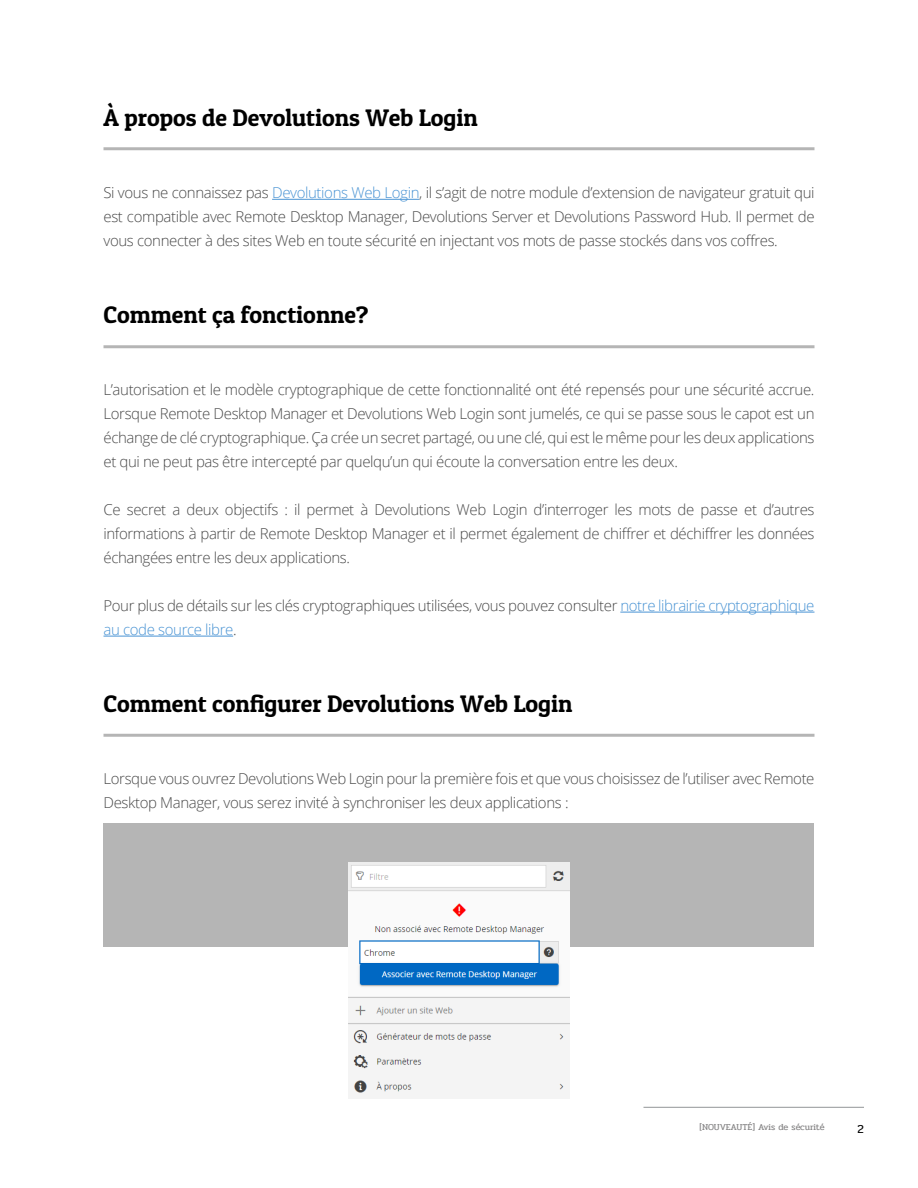
<style>
.page{position:relative;width:918px;height:1188px;background:#fff}
.page>*{position:absolute;margin:0;border:0;box-sizing:border-box;transform-origin:0 0}
.Sous-titre_level2{font:24px "Patua One";color:#000}
.t1{font:300 15px/24px "Open Sans";letter-spacing:-.025em;color:#4a4a4a;text-align:justify}
.t2{font:12px "Pridi";color:#000}
.t3{font:9px "Pridi";letter-spacing:-.015em;color:#858485}
.s1{color:#4a94d4}
</style>
<div class="page">
<hr style="left:644px;top:1107px;width:220px;height:1px;background:#939598">
<hr style="left:272px;top:199px;width:147px;height:1px;background:#4a94d4">
<hr style="left:620px;top:612px;width:194px;height:1px;background:#4a94d4">
<hr style="left:104px;top:636px;width:129px;height:1px;background:#4a94d4">
<div style="left:104px;top:824px;width:710px;height:123px;background:#b5b5b5"></div>
<hr style="left:104px;top:147px;width:710px;height:3px;background:#969696">
<hr style="left:104px;top:345px;width:710px;height:3px;background:#969696">
<hr style="left:104px;top:734px;width:710px;height:3px;background:#969696">
<img style="left:349px;top:863px;width:220px;height:235px">
<p class="Sous-titre_level2" style="left:104px;top:103px;width:376px">À propos de Devolutions Web Login</p>
<p class="t1" style="left:104px;top:180px;width:713px">Si vous ne connaissez pas <span class="s1">Devolutions Web Login</span>, il s’agit de notre module d’extension de navigateur gratuit qui est compatible avec Remote Desktop Manager, Devolutions Server et Devolutions Password Hub. Il permet de vous connecter à des sites Web en toute sécurité en injectant vos mots de passe stockés dans vos coffres.</p>
<p class="Sous-titre_level2" style="left:104px;top:300px;width:267px">Comment ça fonctionne?</p>
<p class="t1" style="left:104px;top:377px;width:713px">L’autorisation et le modèle cryptographique de cette fonctionnalité ont été repensés pour une sécurité accrue.<br>Lorsque Remote Desktop Manager et Devolutions Web Login sont jumelés, ce qui se passe sous le capot est un échange de clé cryptographique. Ça crée un secret partagé, ou une clé, qui est le même pour les deux applications et qui ne peut pas être intercepté par quelqu’un qui écoute la conversation entre les deux.</p>
<p class="t1" style="left:104px;top:497px;width:713px">Ce secret a deux objectifs : il permet à Devolutions Web Login d’interroger les mots de passe et d’autres informations à partir de Remote Desktop Manager et il permet également de chiffrer et déchiffrer les données échangées entre les deux applications.</p>
<p class="t1" style="left:104px;top:593px;width:712px">Pour plus de détails sur les clés cryptographiques utilisées, vous pouvez consulter <span class="s1">notre librairie cryptographique au code source libre</span>.</p>
<p class="Sous-titre_level2" style="left:104px;top:688px;width:470px">Comment configurer Devolutions Web Login</p>
<p class="t1" style="left:104px;top:766px;width:713px">Lorsque vous ouvrez Devolutions Web Login pour la première fois et que vous choisissez de l’utiliser avec Remote<br>Desktop Manager, vous serez invité à synchroniser les deux applications :</p>
<p class="t3" style="left:699px;top:1121px;width:127px">[NOUVEAUTÉ] Avis de sécurité</p>
<p class="t2" style="left:858px;top:1121px;width:8px">2</p>
</div>
